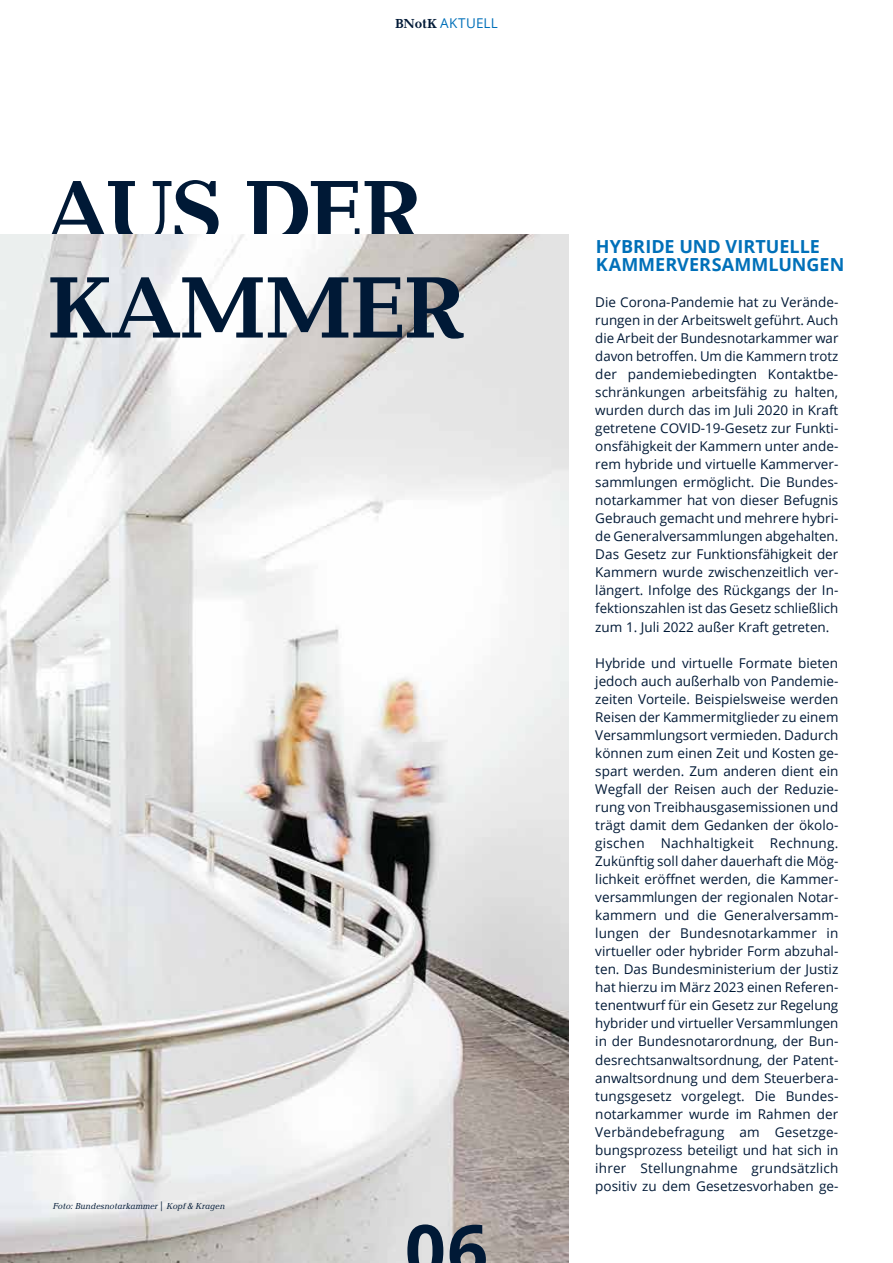
<style>
.page{position:relative;width:893px;height:1263px;background:#fff}
.page>*{position:absolute;margin:0;border:0;box-sizing:border-box;transform-origin:0 0}
.t1{font:700 90px "Baltica";letter-spacing:-.025em;color:#001936}
.t2{font:700 72px "Open Sans";color:#001936}
.t3{font:700 18px/18px "Open Sans";color:#0070b9}
.t4{font:13.5px/18px "Open Sans";color:#001936;text-align:justify}
.t5{font:13.5px "Open Sans";letter-spacing:.02em;color:#0070b9}
.t6{font:italic 9px "Baltica";color:#001936}
.s1{font-family:"Baltica";font-weight:700;color:#001936}
</style>
<div class="page">
<img style="left:0;top:235px;width:568px;height:1028px">
<p class="t5" style="left:395px;top:14px;width:104px"><span class="s1">BNotK</span> AKTUELL</p>
<h1 class="t1" style="left:47px;top:157px;width:377px">AUS DER</h1>
<h1 class="t1" style="left:47px;top:253px;width:419px">KAMMER</h1>
<p class="t6" style="left:53px;top:1200px;width:174px">Foto: Bundesnotarkammer | Kopf &amp; Kragen</p>
<h2 class="t2" style="left:405px;top:1200px;width:85px">06</h2>
<h3 class="t3" style="left:596px;top:237px;width:250px">HYBRIDE UND VIRTUELLE<br>KAMMERVERSAMMLUNGEN</h3>
<p class="t4" style="left:595px;top:292px;width:245px">Die Corona-Pandemie hat zu Verände&shy;rungen in der Arbeitswelt geführt. Auch die Arbeit der Bundesnotarkammer war davon betroffen. Um die Kammern trotz der pandemiebedingten Kontaktbe&shy;schränkungen arbeitsfähig zu halten, wurden durch das im Juli 2020 in Kraft getretene COVID-19-Gesetz zur Funkti&shy;onsfähigkeit der Kammern unter ande&shy;rem hybride und virtuelle Kammerver&shy;sammlungen ermöglicht. Die Bundes&shy;notarkammer hat von dieser Befugnis Gebrauch gemacht und mehrere hybri&shy;de Generalversammlungen abgehalten.<br>Das Gesetz zur Funktionsfähigkeit der Kammern wurde zwischenzeitlich ver&shy;längert. Infolge des Rückgangs der In&shy;fektionszahlen ist das Gesetz schließlich zum 1. Juli 2022 außer Kraft getreten.</p>
<p class="t4" style="left:595px;top:653px;width:245px">Hybride und virtuelle Formate bieten jedoch auch außerhalb von Pandemie&shy;zeiten Vorteile. Beispielsweise werden Reisen der Kammermitglieder zu einem Versammlungsort vermieden. Dadurch können zum einen Zeit und Kosten ge&shy;spart werden. Zum anderen dient ein Wegfall der Reisen auch der Reduzie&shy;rung von Treibhausgasemissionen und trägt damit dem Gedanken der ökolo&shy;gischen Nachhaltigkeit Rechnung.<br>Zukünftig soll daher dauerhaft die Mög&shy;lichkeit eröffnet werden, die Kammer&shy;versammlungen der regionalen Notar&shy;kammern und die Generalversamm&shy;lungen der Bundesnotarkammer in virtueller oder hybrider Form abzuhal&shy;ten. Das Bundesministerium der Justiz hat hierzu im März 2023 einen Referen&shy;tenentwurf für ein Gesetz zur Regelung hybrider und virtueller Versammlungen in der Bundesnotarordnung, der Bun&shy;desrechtsanwaltsordnung, der Patent&shy;anwaltsordnung und dem Steuerbera&shy;tungsgesetz vorgelegt. Die Bundes&shy;notarkammer wurde im Rahmen der Verbändebefragung am Gesetzge&shy;bungsprozess beteiligt und hat sich in ihrer Stellungnahme grundsätzlich positiv zu dem Gesetzesvorhaben ge-</p>
</div>
